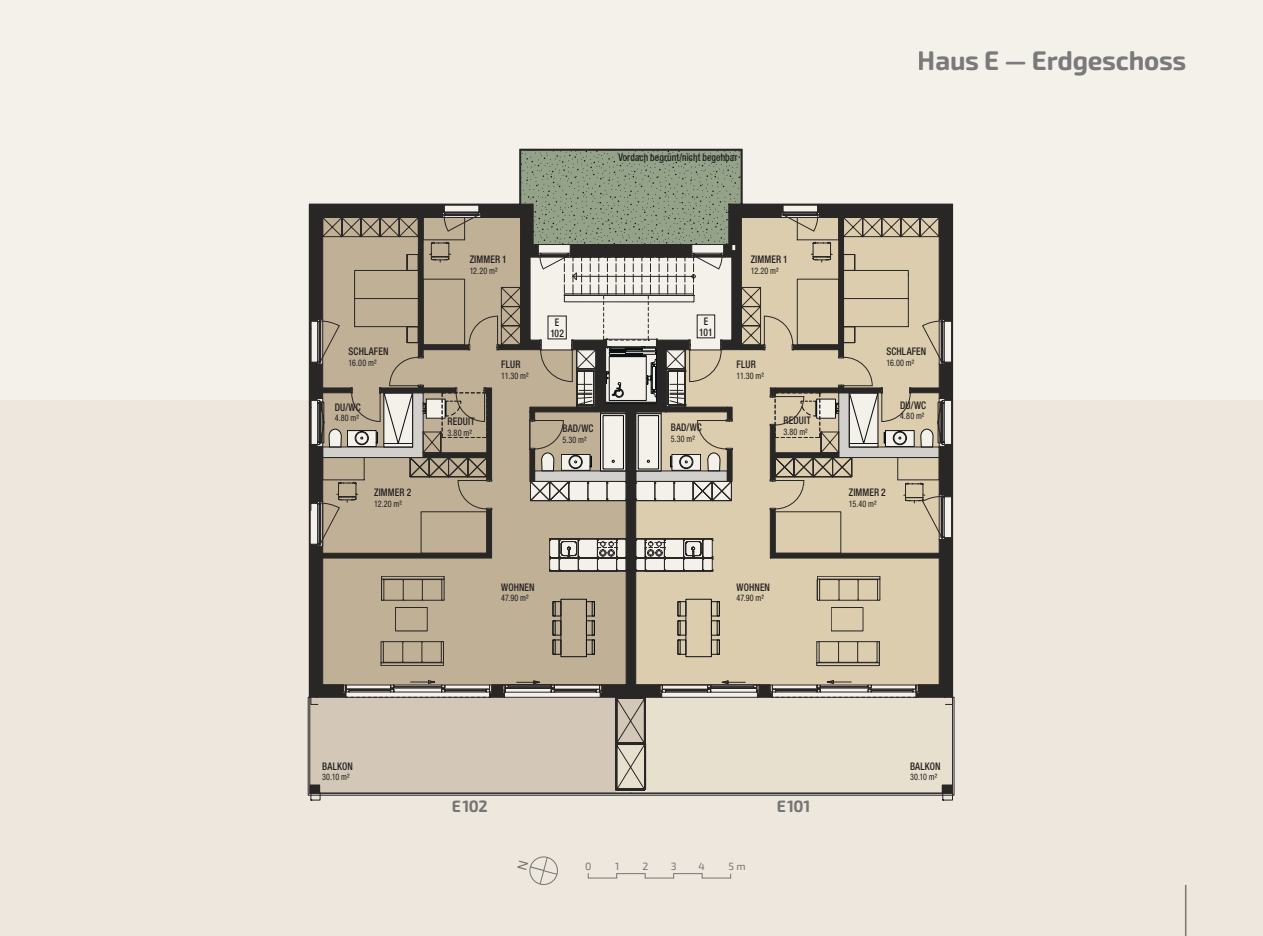
<style>
.page{position:relative;width:1263px;height:936px;background:#fff}
.page>*{position:absolute;margin:0;border:0;box-sizing:border-box;transform-origin:0 0}
.t1{font:700 27px "Exo Soft";letter-spacing:-.01em;color:#808285}
.t2{font:700 16.5px "Exo Soft";letter-spacing:-.015em;color:#808285}
.t3{font:500 condensed 10.5px/10.5px "Helvetica Neue";letter-spacing:.015em;color:#231f20;text-align:center;scale:.9 1}
.t4{font:10.5px "Exo Soft";color:#808285}
.t5{font:condensed 9px "Helvetica Neue";letter-spacing:.015em;color:#231f20;scale:.9 1}
</style>
<div class="page">
<div style="left:0;top:0;width:1263px;height:935px;background:#f4f0ea"></div>
<div style="left:0;top:400px;width:1263px;height:535px;background:#ede7de"></div>
<svg style="left:310px;top:149px;width:642px;height:644px;background:#b9b09d"></svg>
<hr style="left:541px;top:349px;width:31px;height:1px;background:#231f20">
<hr style="left:690px;top:349px;width:30px;height:1px;background:#231f20">
<svg style="left:588px;top:872px;width:143px;height:6px"></svg>
<div style="left:697px;top:314px;width:18px;height:24px;border:1px solid #231f20"></div>
<div style="left:548px;top:315px;width:19px;height:24px;border:1px solid #231f20"></div>
<hr style="left:1185px;top:884px;width:1px;height:51px;background:#808285">
<svg style="left:517px;top:855px;width:42px;height:30px"></svg>
<h1 class="t1" style="left:918px;top:44px;width:270px">Haus E — Erdgeschoss</h1>
<p class="t3" style="left:618px;top:152px;width:134px">Vordach begrünt/nicht begehbar</p>
<p class="t3" style="left:470px;top:254px;width:43px">ZIMMER 1</p>
<p class="t5" style="left:470px;top:265px;width:32px">12.20 m²</p>
<p class="t3" style="left:751px;top:254px;width:43px">ZIMMER 1</p>
<p class="t5" style="left:751px;top:265px;width:32px">12.20 m²</p>
<p class="t3" style="left:550px;top:317px;width:17px">E<br>102</p>
<p class="t3" style="left:699px;top:316px;width:16px">E<br>101</p>
<p class="t3" style="left:349px;top:346px;width:46px">SCHLAFEN</p>
<p class="t5" style="left:349px;top:357px;width:33px">16.00 m²</p>
<p class="t3" style="left:501px;top:359px;width:23px">FLUR</p>
<p class="t5" style="left:501px;top:370px;width:32px">11.30 m²</p>
<p class="t3" style="left:737px;top:359px;width:23px">FLUR</p>
<p class="t5" style="left:737px;top:370px;width:32px">11.30 m²</p>
<p class="t3" style="left:886px;top:346px;width:46px">SCHLAFEN</p>
<p class="t5" style="left:886px;top:357px;width:33px">16.00 m²</p>
<p class="t3" style="left:335px;top:402px;width:30px">DU/WC</p>
<p class="t5" style="left:335px;top:413px;width:28px">4.80 m²</p>
<p class="t3" style="left:448px;top:416px;width:32px">REDUIT</p>
<p class="t5" style="left:448px;top:427px;width:28px">3.80 m²</p>
<p class="t3" style="left:562px;top:423px;width:36px">BAD/WC</p>
<p class="t5" style="left:562px;top:434px;width:28px">5.30 m²</p>
<p class="t3" style="left:671px;top:422px;width:36px">BAD/WC</p>
<p class="t5" style="left:671px;top:433px;width:28px">5.30 m²</p>
<p class="t3" style="left:783px;top:415px;width:32px">REDUIT</p>
<p class="t5" style="left:783px;top:426px;width:28px">3.80 m²</p>
<p class="t3" style="left:900px;top:400px;width:30px">DU/WC</p>
<p class="t5" style="left:900px;top:411px;width:28px">4.80 m²</p>
<p class="t3" style="left:374px;top:487px;width:43px">ZIMMER 2</p>
<p class="t5" style="left:374px;top:498px;width:32px">12.20 m²</p>
<p class="t3" style="left:849px;top:487px;width:43px">ZIMMER 2</p>
<p class="t5" style="left:849px;top:498px;width:32px">15.40 m²</p>
<p class="t3" style="left:501px;top:581px;width:39px">WOHNEN</p>
<p class="t5" style="left:501px;top:592px;width:32px">47.90 m²</p>
<p class="t3" style="left:737px;top:581px;width:39px">WOHNEN</p>
<p class="t5" style="left:737px;top:592px;width:32px">47.90 m²</p>
<p class="t3" style="left:322px;top:760px;width:35px">BALKON</p>
<p class="t5" style="left:322px;top:771px;width:32px">30.10 m²</p>
<h2 class="t2" style="left:451px;top:796px;width:38px">E102</h2>
<h2 class="t2" style="left:776px;top:796px;width:36px">E101</h2>
<p class="t4" style="left:585px;top:859px;width:8px">0</p>
<p class="t4" style="left:642px;top:859px;width:7px">2</p>
<p class="t4" style="left:671px;top:859px;width:7px">3</p>
<p class="t4" style="left:698px;top:859px;width:8px">4</p>
<p class="t4" style="left:729px;top:859px;width:19px">5 m</p>
<p class="t4" style="left:615px;top:859px;width:6px">1</p>
<p class="t3" style="left:910px;top:760px;width:35px">BALKON</p>
<p class="t5" style="left:910px;top:771px;width:32px">30.10 m²</p>
</div>
